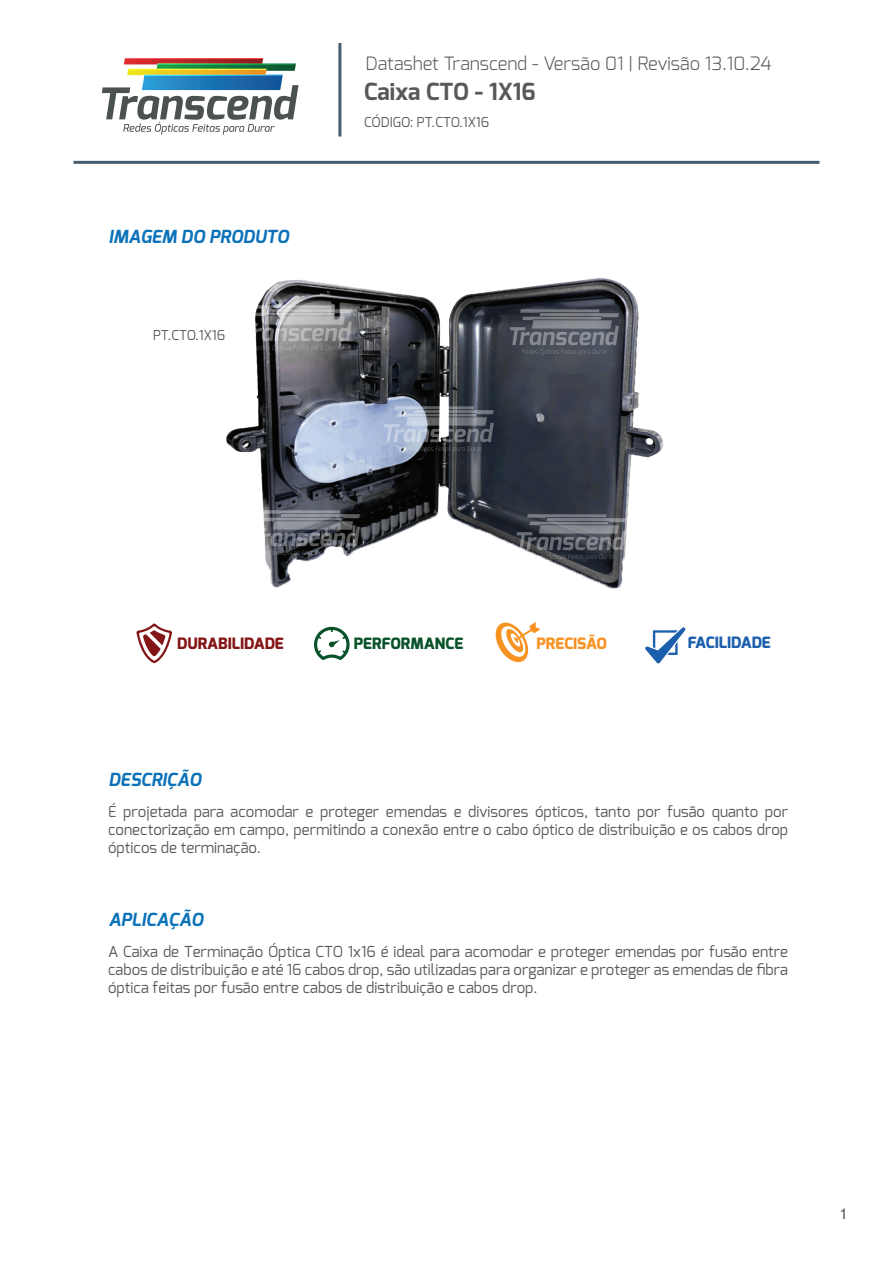
<style>
.page{position:relative;width:893px;height:1263px;background:#fff}
.page>*{position:absolute;margin:0;border:0;box-sizing:border-box;transform-origin:0 0}
.t1{font:700 23.55px "Exo";color:#595959}
.t2{font:300 18.3px "Exo";color:#595959}
.t3{font:italic 700 18px "Exo";color:#0b72ba}
.t4{font:800 15.6px "Exo";color:#841517}
.t5{font:800 15.6px "Exo";color:#085229}
.t6{font:800 15.6px "Exo";color:#1c5fad}
.t7{font:800 15.6px "Exo";color:#f79323}
.t8{font:15.15px/18px "Exo";color:#58595b;text-align:justify}
.t9{font:15px "Trebuchet MS";color:#585b5e}
.t10{font:13.65px "Exo";color:#595959}
</style>
<div class="page">
<img style="left:226px;top:278px;width:438px;height:311px">
<hr style="left:73px;top:161px;width:746px;height:3px;background:#465d6f">
<hr style="left:338px;top:43px;width:3px;height:93px;background:#465d6f">
<svg style="left:102px;top:58px;width:196px;height:77px"></svg>
<svg style="left:144px;top:75px;width:139px;height:1px"></svg>
<hr style="left:128px;top:69px;width:139px;height:1px;background:#fbf339">
<svg style="left:157px;top:63px;width:139px;height:2px"></svg>
<svg style="left:125px;top:58px;width:138px;height:1px"></svg>
<svg style="left:314px;top:627px;width:36px;height:33px"></svg>
<svg style="left:645px;top:627px;width:41px;height:37px"></svg>
<svg style="left:495px;top:622px;width:45px;height:40px"></svg>
<svg style="left:136px;top:623px;width:36px;height:40px"></svg>
<img style="left:228px;top:297px;width:138px;height:62px">
<img style="left:370px;top:398px;width:138px;height:62px">
<img style="left:502px;top:506px;width:139px;height:62px">
<img style="left:236px;top:503px;width:139px;height:62px">
<img style="left:495px;top:301px;width:139px;height:62px">
<p class="t3" style="left:109px;top:225px;width:182px">IMAGEM DO PRODUTO</p>
<p class="t10" style="left:153px;top:326px;width:74px">PT.CTO.1X16</p>
<p class="t2" style="left:366px;top:51px;width:407px">Datashet Transcend - Versão 01 | Revisão 13.10.24</p>
<h1 class="t1" style="left:364px;top:76px;width:173px">Caixa CTO - 1X16</h1>
<p class="t10" style="left:364px;top:113px;width:127px">CÓDIGO: PT.CTO.1X16</p>
<p class="t4" style="left:177px;top:633px;width:108px">DURABILIDADE</p>
<p class="t5" style="left:354px;top:633px;width:111px">PERFORMANCE</p>
<p class="t7" style="left:536px;top:633px;width:72px">PRECISÃO</p>
<p class="t6" style="left:688px;top:632px;width:84px">FACILIDADE</p>
<p class="t3" style="left:109px;top:768px;width:94px">DESCRIÇÃO</p>
<p class="t8" style="left:108px;top:803px;width:682px">É projetada para acomodar e proteger emendas e divisores ópticos, tanto por fusão quanto por conectorização em campo, permitindo a conexão entre o cabo óptico de distribuição e os cabos drop ópticos de terminação.</p>
<p class="t3" style="left:109px;top:908px;width:96px">APLICAÇÃO</p>
<p class="t8" style="left:108px;top:942px;width:681px">A Caixa de Terminação Óptica CTO 1x16 é ideal para acomodar e proteger emendas por fusão entre cabos de distribuição e até 16 cabos drop, são utilizadas para organizar e proteger as emendas de fibra óptica feitas por fusão entre cabos de distribuição e cabos drop.</p>
<p class="t9" style="left:840px;top:1204px;width:9px">1</p>
</div>
